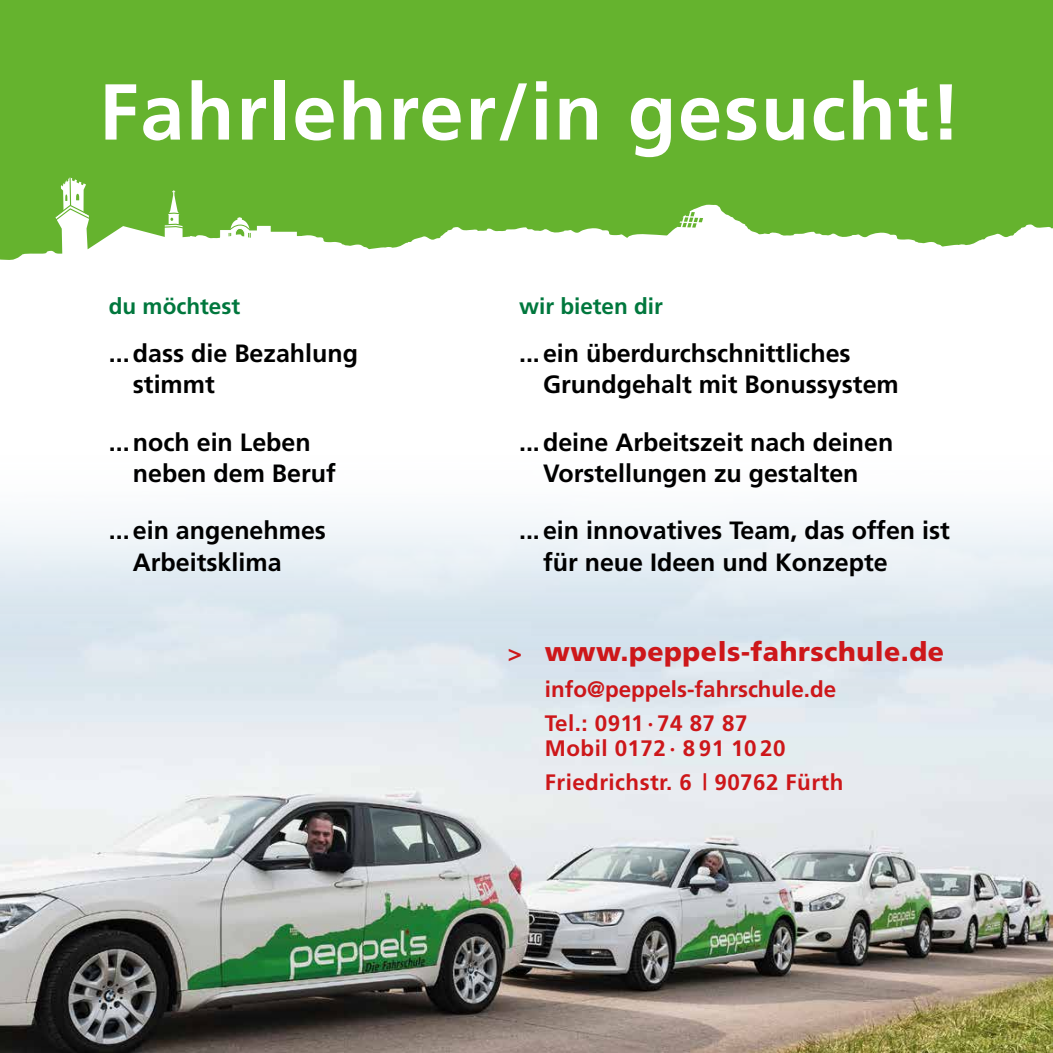
<style>
.page{position:relative;width:1053px;height:1053px;background:#fff}
.page>*{position:absolute;margin:0;border:0;box-sizing:border-box;transform-origin:0 0}
.t1{font:700 79.12px "Frutiger";letter-spacing:.02em;color:#fff}
.t2{font:900 26.62px "Frutiger";letter-spacing:.02em;color:#cd171a}
.t3{font:700 25px/31.2px "Frutiger";color:#000}
.t4{font:700 22.5px "Frutiger";color:#00773d}
.t5{font:700 22.38px/33.9px "Frutiger";color:#cd171a}
.t6{font:700 22.38px/33.9px "Frutiger";letter-spacing:.02em;color:#cd171a}
.s1{font-weight:700;font-size:23.62px}
</style>
<div class="page">
<img style="left:0;top:518px;width:1052px;height:534px">
<div style="left:0;top:0;width:1052px;height:250px;background:#65b32e"></div>
<svg style="left:0;top:173px;width:310px;height:87px"></svg>
<svg style="left:529px;top:224px;width:523px;height:26px"></svg>
<svg style="left:591px;top:205px;width:185px;height:45px"></svg>
<h1 class="t1" style="left:99px;top:66px;width:863px">Fahrlehrer/in gesucht!</h1>
<p class="t4" style="left:109px;top:293px;width:133px">du möchtest</p>
<p class="t4" style="left:519px;top:293px;width:145px">wir bieten dir</p>
<p class="t3" style="left:133px;top:337px;width:227px;text-indent:-24px">... dass die Bezahlung stimmt</p>
<p class="t3" style="left:543px;top:337px;width:357px;text-indent:-24px">... ein überdurchschnittliches<br>Grundgehalt mit Bonussystem</p>
<p class="t3" style="left:133px;top:426px;width:204px;text-indent:-24px">... noch ein Leben neben dem Beruf</p>
<p class="t3" style="left:519px;top:426px;width:376px;text-align:center">... deine Arbeitszeit nach deinen<br>Vorstellungen zu gestalten</p>
<p class="t3" style="left:133px;top:515px;width:195px;text-indent:-24px">... ein angenehmes<br>Arbeitsklima</p>
<p class="t3" style="left:543px;top:515px;width:408px;text-indent:-24px">... ein innovatives Team, das offen ist für neue Ideen und Konzepte</p>
<p class="t2" style="left:508px;top:635px;width:438px"><span class="s1">&gt;</span> www.peppels-fahrschule.de</p>
<p class="t5" style="left:545px;top:672px;width:293px">info@peppels-fahrschule.de<br>Tel.: 0911 · 74 87 87</p>
<p class="t6" style="left:545px;top:730px;width:300px">Mobil 0172 · 8 91 10 20<br>Friedrichstr. 6 | 90762 Fürth</p>
</div>
